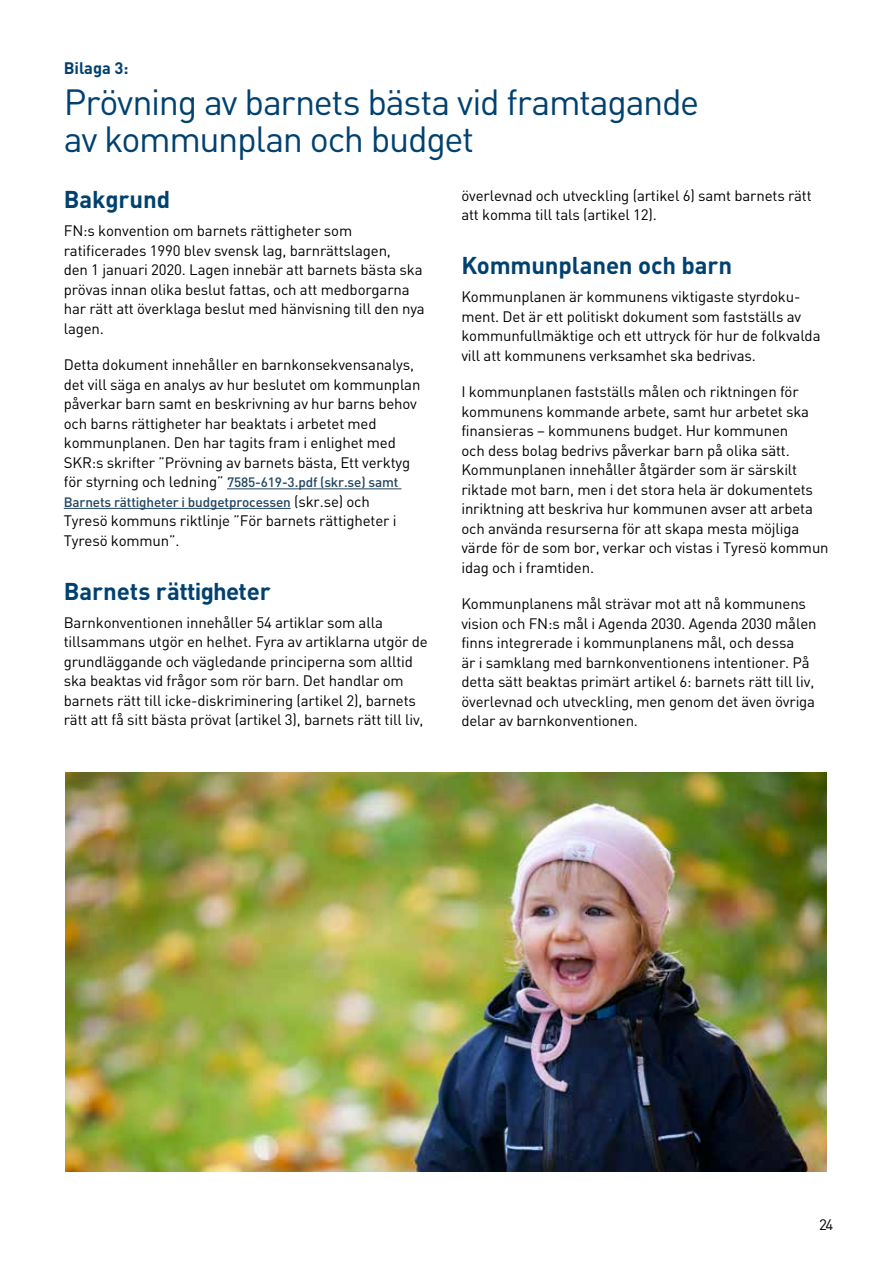
<style>
.page{position:relative;width:893px;height:1263px;background:#fff}
.page>*{position:absolute;margin:0;border:0;box-sizing:border-box;transform-origin:0 0}
.t1{font:36px/37.5px "DIN";letter-spacing:-.035em;color:#00416f}
.t2{font:700 24px "DIN";letter-spacing:-.005em;color:#00416f}
.t3{font:700 16.5px "DIN";letter-spacing:-.005em;color:#00416f}
.t4{font:15px/19.5px "DIN";letter-spacing:-.01em;color:#000}
.t5{font:500 13.5px/19.5px "DIN";letter-spacing:-.01em;color:#204560}
.s1{font-weight:400;font-size:15px;color:#000}
</style>
<div class="page">
<hr style="left:227px;top:488px;width:174px;height:1px;background:#204560">
<hr style="left:64px;top:508px;width:227px;height:1px;background:#204560">
<img style="left:65px;top:772px;width:762px;height:399px">
<p class="t3" style="left:64px;top:57px;width:66px">Bilaga 3:</p>
<h1 class="t1" style="left:64px;top:82px;width:637px">Prövning av barnets bästa vid framtagande av kommunplan och budget</h1>
<h2 class="t2" style="left:64px;top:184px;width:108px">Bakgrund</h2>
<p class="t4" style="left:64px;top:221px;width:363px">FN:s konvention om barnets rättigheter som ratificerades 1990 blev svensk lag, barnrättslagen,<br>den 1 januari 2020. Lagen innebär att barnets bästa ska prövas innan olika beslut fattas, och att medborgarna har rätt att överklaga beslut med hänvisning till den nya lagen.</p>
<p class="t4" style="left:64px;top:355px;width:358px">Detta dokument innehåller en barnkonsekvensanalys, det vill säga en analys av hur beslutet om kommunplan påverkar barn samt en beskrivning av hur barns behov och barns rättigheter har beaktats i arbetet med kommunplanen. Den har tagits fram i enlighet med SKR:s skrifter ”Prövning av barnets bästa, Ett verktyg</p>
<p class="t5" style="left:64px;top:472px;width:336px"><span class="s1">för styrning och ledning”</span> 7585-619-3.pdf (skr.se) samt<br>Barnets rättigheter i budgetprocessen <span class="s1">(skr.se) och</span></p>
<p class="t4" style="left:64px;top:511px;width:334px">Tyresö kommuns riktlinje ”För barnets rättigheter i<br>Tyresö kommun”.</p>
<h2 class="t2" style="left:64px;top:575px;width:208px">Barnets rättigheter</h2>
<p class="t4" style="left:64px;top:612px;width:365px">Barnkonventionen innehåller 54 artiklar som alla tillsammans utgör en helhet. Fyra av artiklarna utgör de grundläggande och vägledande principerna som alltid ska beaktas vid frågor som rör barn. Det handlar om barnets rätt till icke-diskriminering (artikel 2), barnets rätt att få sitt bästa prövat (artikel 3), barnets rätt till liv,</p>
<p class="t4" style="left:461px;top:185px;width:352px">överlevnad och utveckling (artikel 6) samt barnets rätt att komma till tals (artikel 12).</p>
<h2 class="t2" style="left:461px;top:250px;width:272px">Kommunplanen och barn</h2>
<p class="t4" style="left:461px;top:287px;width:361px">Kommunplanen är kommunens viktigaste styrdoku&shy;ment. Det är ett politiskt dokument som fastställs av kommunfullmäktige och ett uttryck för hur de folkvalda vill att kommunens verksamhet ska bedrivas.</p>
<p class="t4" style="left:461px;top:382px;width:369px">I kommunplanen fastställs målen och riktningen för kommunens kommande arbete, samt hur arbetet ska finansieras – kommunens budget. Hur kommunen<br>och dess bolag bedrivs påverkar barn på olika sätt.<br>Kommunplanen innehåller åtgärder som är särskilt riktade mot barn, men i det stora hela är dokumentets inriktning att beskriva hur kommunen avser att arbeta och använda resurserna för att skapa mesta möjliga värde för de som bor, verkar och vistas i Tyresö kommun idag och i framtiden.</p>
<p class="t4" style="left:461px;top:594px;width:357px">Kommunplanens mål strävar mot att nå kommunens vision och FN:s mål i Agenda 2030. Agenda 2030 målen finns integrerade i kommunplanens mål, och dessa<br>är i samklang med barnkonventionens intentioner. På detta sätt beaktas primärt artikel 6: barnets rätt till liv, överlevnad och utveckling, men genom det även övriga delar av barnkonventionen.</p>
<p class="t4" style="left:819px;top:1215px;width:16px">24</p>
</div>
